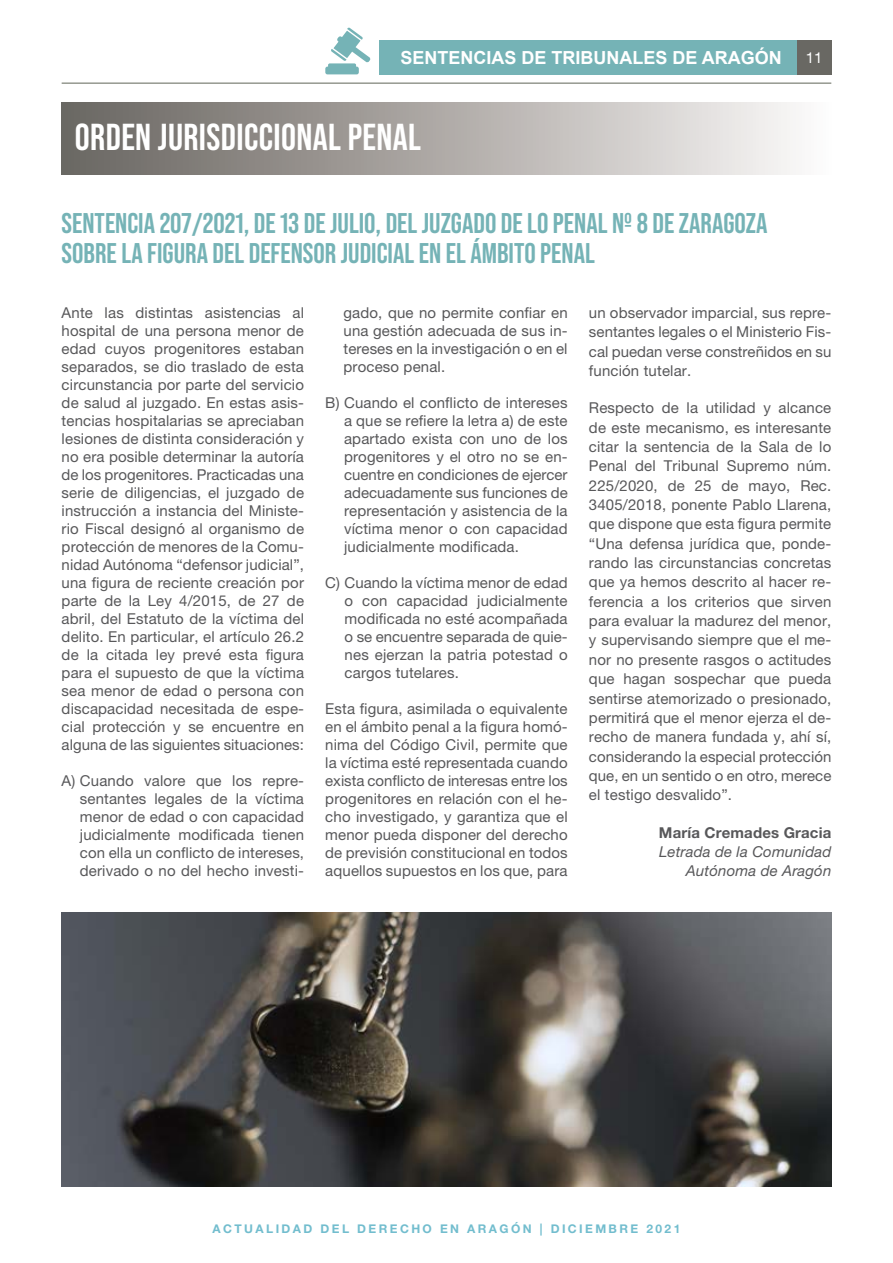
<style>
.page{position:relative;width:893px;height:1263px;background:#fff}
.page>*{position:absolute;margin:0;border:0;box-sizing:border-box;transform-origin:0 0}
.t1{font:700 37.5px "Bebas Neue Pro";letter-spacing:.01em;color:#fff}
.t2{font:700 28.5px/30px "Bebas Neue Pro";color:#75b3b6}
.t3{font:700 18px "Arial";color:#fff}
.t4{font:15px/18px "Helvetica Neue LT Pro";letter-spacing:.01em;color:#58585a;text-align:justify}
.t5{font:italic 15px/19.4px "Helvetica Neue LT Pro";letter-spacing:.01em;color:#58585a;text-align:right}
.t6{font:700 15px "Helvetica Neue LT Pro";letter-spacing:.01em;color:#58585a}
.t7{font:15px "Helvetica Neue LT Pro";color:#fff}
.t8{font:700 12px "Helvetica Neue LT Pro";letter-spacing:.2em;color:#72bdce}
</style>
<div class="page">
<hr style="left:62px;top:83px;width:769px;height:1px;background:#72776b">
<svg style="left:325px;top:27px;width:46px;height:47px"></svg>
<div style="left:379px;top:40px;width:418px;height:34px;background:#75b3b6"></div>
<div style="left:797px;top:40px;width:34px;height:34px;background:#696863"></div>
<img style="left:62px;top:912px;width:769px;height:274px">
<div style="left:62px;top:102px;width:769px;height:72px;background:linear-gradient(to right,#67625d,#fcf9f8)"></div>
<p class="t3" style="left:400px;top:46px;width:383px">SENTENCIAS DE TRIBUNALES DE ARAGÓN</p>
<p class="t7" style="left:806px;top:48px;width:18px">11</p>
<h1 class="t1" style="left:75px;top:116px;width:348px">ORDEN JURISDICCIONAL PENAL</h1>
<h2 class="t2" style="left:62px;top:208px;width:707px">SENTENCIA 207/2021, DE 13 DE JULIO, DEL JUZGADO DE LO PENAL Nº 8 DE ZARAGOZA<br>SOBRE LA FIGURA DEL DEFENSOR JUDICIAL EN EL ÁMBITO PENAL</h2>
<p class="t4" style="left:62px;top:304px;width:244px">Ante las distintas asistencias al hospital de una persona menor de edad cuyos progenitores estaban separados, se dio traslado de esta circunstancia por parte del servicio de salud al juzgado. En estas asis&shy;tencias hospitalarias se apreciaban lesiones de distinta consideración y no era posible determinar la autoría de los progenitores. Practicadas una serie de diligencias, el juzgado de instrucción a instancia del Ministe&shy;rio Fiscal designó al organismo de protección de menores de la Comu&shy;nidad Autónoma “defensor judicial”, una figura de reciente creación por parte de la Ley 4/2015, de 27 de abril, del Estatuto de la víctima del delito. En particular, el artículo 26.2 de la citada ley prevé esta figura para el supuesto de que la víctima sea menor de edad o persona con discapacidad necesitada de espe&shy;cial protección y se encuentre en alguna de las siguientes situaciones:</p>
<p class="t4" style="left:80px;top:772px;width:226px;text-indent:-18px">A) Cuando valore que los repre&shy;sentantes legales de la víctima menor de edad o con capacidad judicialmente modificada tienen con ella un conflicto de intereses, derivado o no del hecho investi-</p>
<p class="t4" style="left:344px;top:304px;width:226px">gado, que no permite confiar en una gestión adecuada de sus in&shy;tereses en la investigación o en el proceso penal.</p>
<p class="t4" style="left:344px;top:394px;width:225px;text-indent:-19px">B) Cuando el conflicto de intereses a que se refiere la letra a) de este apartado exista con uno de los progenitores y el otro no se en&shy;cuentre en condiciones de ejercer adecuadamente sus funciones de representación y asistencia de la víctima menor o con capacidad judicialmente modificada.</p>
<p class="t4" style="left:345px;top:574px;width:225px;text-indent:-19px">C) Cuando la víctima menor de edad o con capacidad judicialmente modificada no esté acompañada o se encuentre separada de quie&shy;nes ejerzan la patria potestad o cargos tutelares.</p>
<p class="t4" style="left:325px;top:700px;width:244px">Esta figura, asimilada o equivalente en el ámbito penal a la figura homó&shy;nima del Código Civil, permite que la víctima esté representada cuando exista conflicto de interesas entre los progenitores en relación con el he&shy;cho investigado, y garantiza que el menor pueda disponer del derecho de previsión constitucional en todos aquellos supuestos en los que, para</p>
<p class="t4" style="left:589px;top:303px;width:244px;line-height:19.4px">un observador imparcial, sus repre&shy;sentantes legales o el Ministerio Fis&shy;cal puedan verse constreñidos en su función tutelar.</p>
<p class="t4" style="left:589px;top:398px;width:244px;line-height:19.4px">Respecto de la utilidad y alcance de este mecanismo, es interesante citar la sentencia de la Sala de lo Penal del Tribunal Supremo núm.<br>225/2020, de 25 de mayo, Rec.<br>3405/2018, ponente Pablo Llarena, que dispone que esta figura permite “Una defensa jurídica que, ponde&shy;rando las circunstancias concretas que ya hemos descrito al hacer re&shy;ferencia a los criterios que sirven para evaluar la madurez del menor, y supervisando siempre que el me&shy;nor no presente rasgos o actitudes que hagan sospechar que pueda sentirse atemorizado o presionado, permitirá que el menor ejerza el de&shy;recho de manera fundada y, ahí sí, considerando la especial protección que, en un sentido o en otro, merece el testigo desvalido”.</p>
<p class="t6" style="left:659px;top:823px;width:174px">María Cremades Gracia</p>
<p class="t5" style="left:659px;top:842px;width:174px">Letrada de la Comunidad<br>Autónoma de Aragón</p>
<p class="t8" style="left:213px;top:1221px;width:469px">ACTUALIDAD DEL DERECHO EN ARAGÓN | DICIEMBRE 2021</p>
</div>
